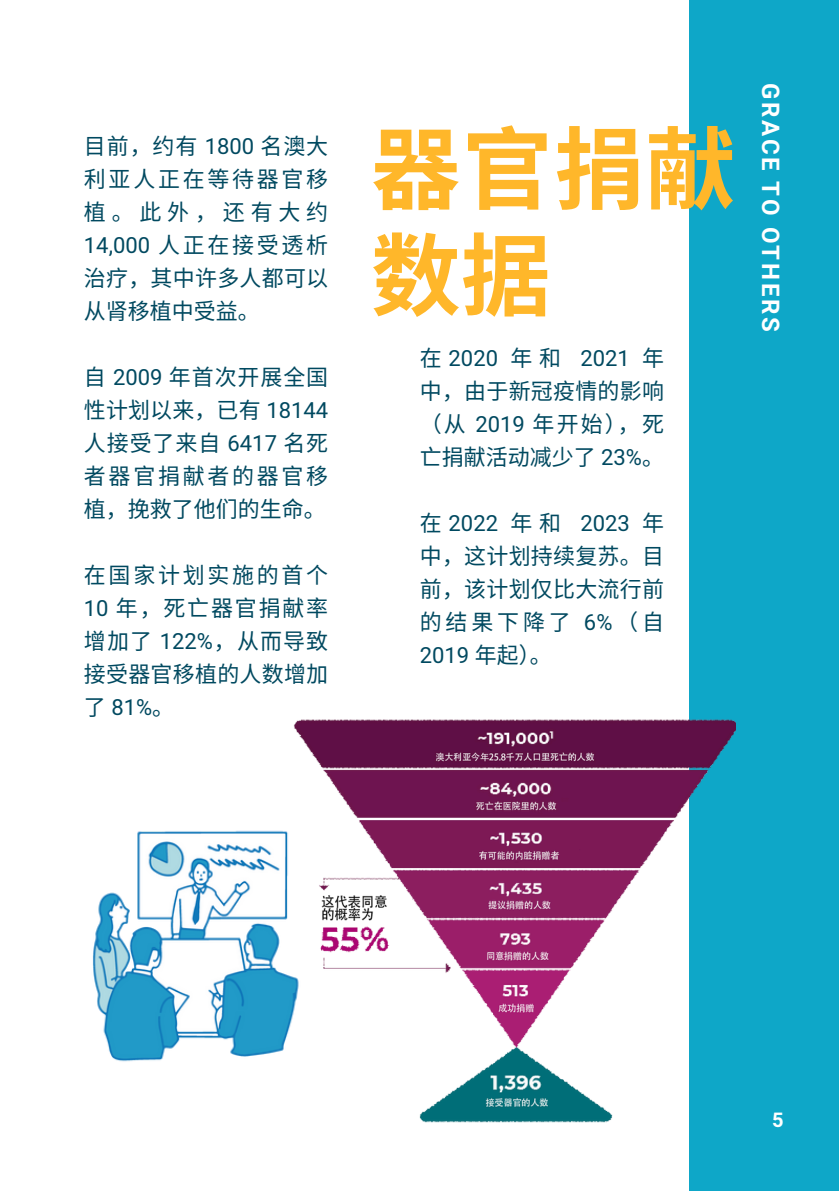
<style>
.page{position:relative;width:839px;height:1191px;background:#fff}
.page>*{position:absolute;margin:0;border:0;box-sizing:border-box;transform-origin:0 0}
.t1{font:700 90px/106.4px "Noto Sans CJ Ksc";letter-spacing:.015em;color:#ffb72a}
.t2{font:700 24px "Mardoto";letter-spacing:.115em;color:#fff}
.t3{font:22px/33px "Noto Sans CJ Ksc";letter-spacing:.04em;color:#004960;text-align:justify}
.t4{font:22px/33px "Noto Sans CJ Ksc";letter-spacing:.01em;color:#004960}
.t5{font:700 20px "Mardoto";color:#fff}
.s1{font-family:"Mardoto"}
</style>
<div class="page">
<div style="left:688px;top:0;width:150px;height:1191px;background:#0ea7c8"></div>
<img style="left:293px;top:710px;width:442px;height:423px">
<img style="left:93px;top:818px;width:235px;height:261px">
<p class="t3" style="left:84px;top:129px;width:246px">目前，约有 <span class="s1">1800</span> 名澳大利亚人正在等待器官移植。此外，还有大约<span class="s1">14,000</span> 人正在接受透析治疗，其中许多人都可以从肾移植中受益。</p>
<p class="t3" style="left:84px;top:360px;width:246px">自 <span class="s1">2009</span> 年首次开展全国性计划以来，已有 <span class="s1">18144</span>人接受了来自 <span class="s1">6417</span> 名死者器官捐献者的器官移植，挽救了他们的生命。</p>
<p class="t3" style="left:84px;top:558px;width:246px">在国家计划实施的首个<span class="s1">10</span> 年，死亡器官捐献率增加了 <span class="s1">122%</span>，从而导致接受器官移植的人数增加了 <span class="s1">81%</span>。</p>
<h1 class="t1" style="left:371px;top:111px;width:366px">器官捐献数据</h1>
<p class="t3" style="left:420px;top:340px;width:246px">在 <span class="s1">2020</span> 年和 <span class="s1">2021</span> 年中，由于新冠疫情的影响（从 <span class="s1">2019</span> 年开始），死亡捐献活动减少了 <span class="s1">23%</span>。</p>
<p class="t4" style="left:420px;top:505px;width:246px">在 <span class="s1">2022</span> 年和 <span class="s1">2023</span> 年中，这计划持续复苏。目前，该计划仅比大流行前的结果下降了 <span class="s1">6%</span>（自<br><span class="s1">2019</span> 年起）。</p>
<p class="t2" style="left:784px;top:83px;width:251px;rotate:90deg">GRACE TO OTHERS</p>
<p class="t5" style="left:772px;top:1108px;width:13px">5</p>
</div>
